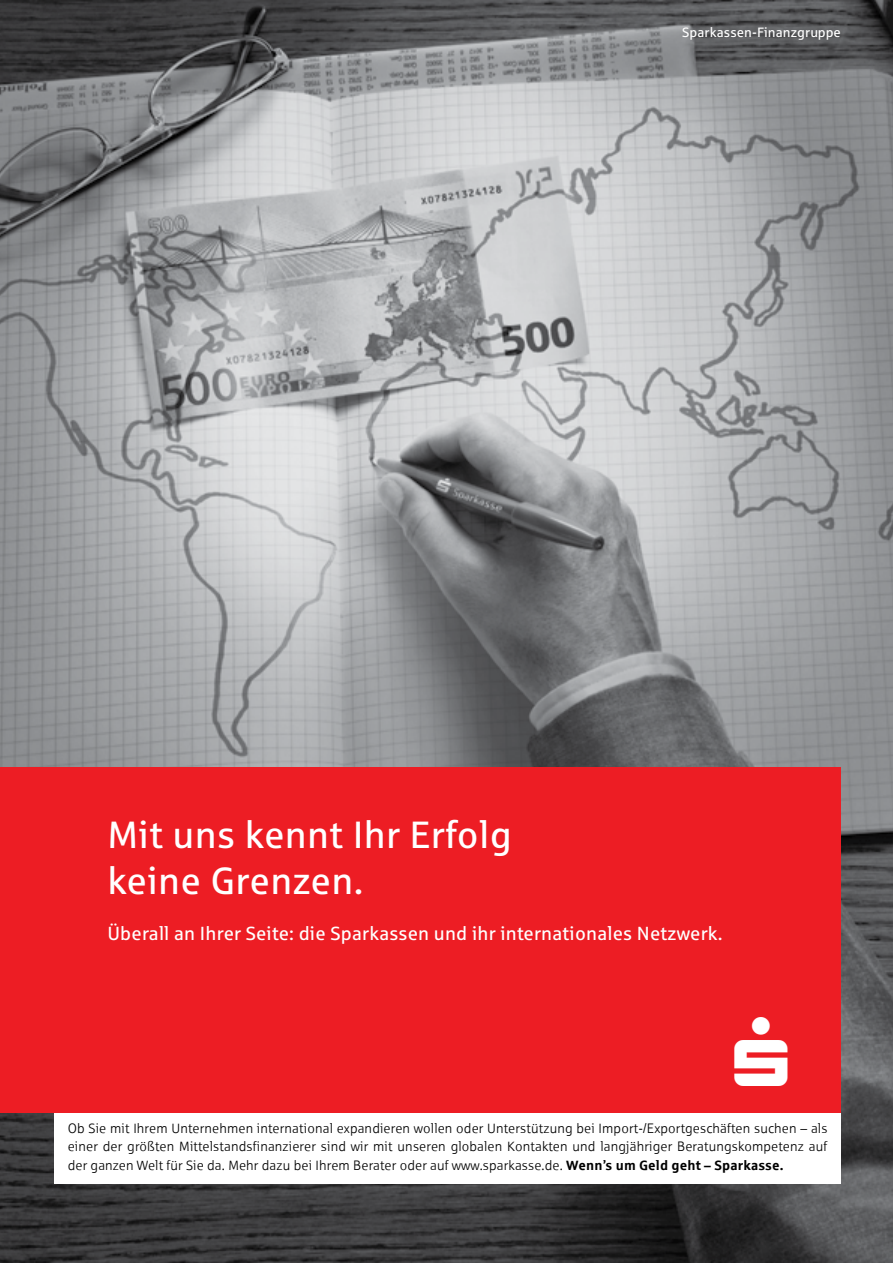
<style>
.page{position:relative;width:893px;height:1263px;background:#fff}
.page>*{position:absolute;margin:0;border:0;box-sizing:border-box;transform-origin:0 0}
.t1{font:37.95px/45.8px "Sparkasse Rg";letter-spacing:.01em;color:#fff}
.t2{font:18.9px "Sparkasse Rg";letter-spacing:.01em;color:#fff}
.t3{font:13.5px/18.1px "Sparkasse Lt";letter-spacing:.01em;color:#000;text-align:justify}
.t4{font:13.5px "Sparkasse Rg";letter-spacing:.005em;color:#fff}
.s1{font-family:"Sparkasse Rg";font-weight:700}
</style>
<div class="page">
<img style="left:0;top:0;width:893px;height:1263px">
<div style="left:0;top:767px;width:841px;height:346px;background:#ed1d24"></div>
<div style="left:54px;top:1113px;width:787px;height:70px;background:#fff"></div>
<p class="t4" style="left:682px;top:24px;width:160px">Sparkassen-Finanzgruppe</p>
<h1 class="t1" style="left:107px;top:811px;width:406px">Mit uns kennt Ihr Erfolg keine Grenzen.</h1>
<h2 class="t2" style="left:107px;top:921px;width:617px">Überall an Ihrer Seite: die Sparkassen und ihr internationales Netzwerk.</h2>
<p class="t3" style="left:68px;top:1119px;width:761px">Ob Sie mit Ihrem Unternehmen international expandieren wollen oder Unterstützung bei Import-/Exportgeschäften suchen – als einer der größten Mittelstandsfinanzierer sind wir mit unseren globalen Kontakten und langjähriger Beratungskompetenz auf der ganzen Welt für Sie da. Mehr dazu bei Ihrem Berater oder auf www.sparkasse.de. <span class="s1">Wenn’s um Geld geht – Sparkasse.</span></p>
</div>
